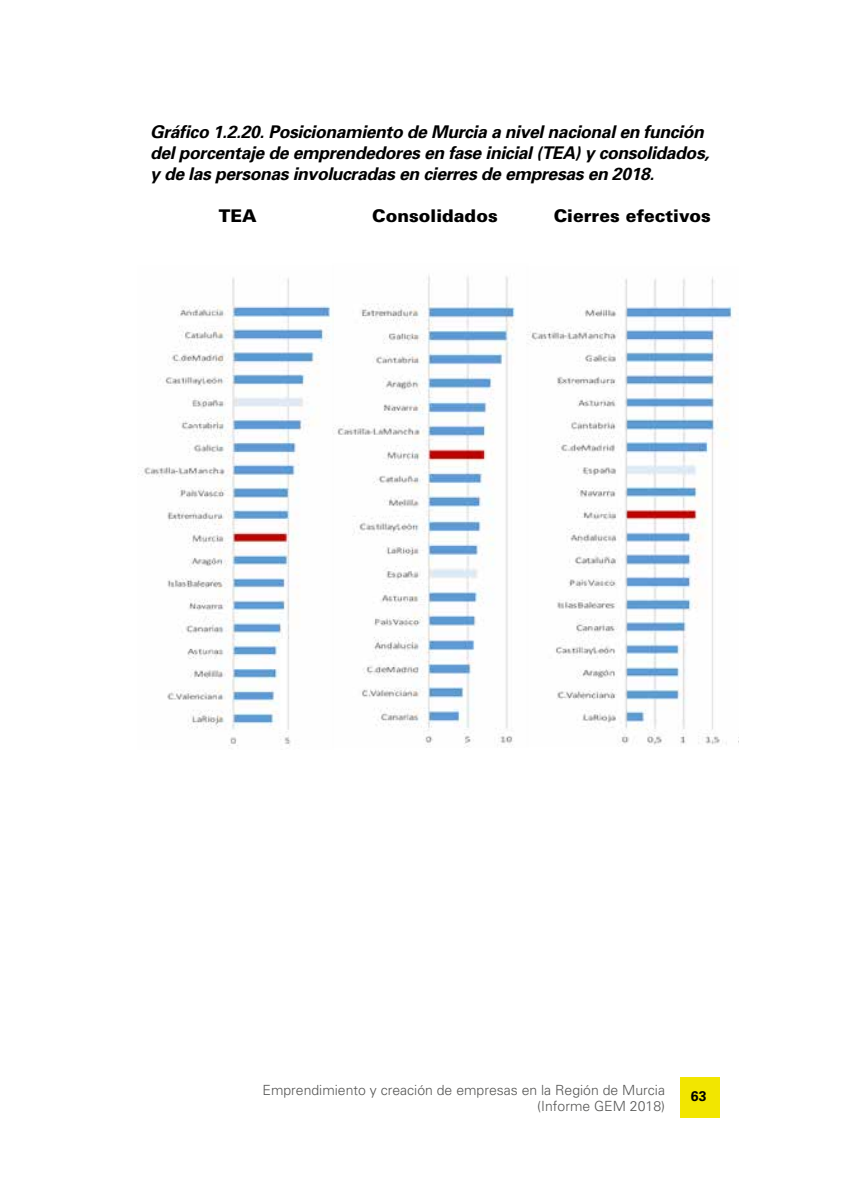
<style>
.page{position:relative;width:844px;height:1191px;background:#fff}
.page>*{position:absolute;margin:0;border:0;box-sizing:border-box;transform-origin:0 0}
.t1{font:italic 700 17.5px/21px "Univers";letter-spacing:-.02em;color:#000}
.t2{font:900 17.5px "Univers LT Std";color:#000}
.t3{font:300 14px/15.8px "Univers";color:#575756;text-align:right}
.t4{font:700 14px "Univers LT Std";color:#000}
</style>
<div class="page">
<div style="left:680px;top:1076px;width:39px;height:41px;background:#f2e600"></div>
<img style="left:141px;top:278px;width:190px;height:468px">
<img style="left:333px;top:275px;width:182px;height:472px">
<img style="left:526px;top:277px;width:207px;height:468px">
<p class="t1" style="left:150px;top:121px;width:560px">Gráfico 1.2.20. Posicionamiento de Murcia a nivel nacional en función del porcentaje de emprendedores en fase inicial (TEA) y consolidados, y de las personas involucradas en cierres de empresas en 2018.</p>
<p class="t2" style="left:219px;top:205px;width:39px">TEA</p>
<p class="t2" style="left:372px;top:205px;width:127px">Consolidados</p>
<p class="t2" style="left:553px;top:205px;width:159px">Cierres efectivos</p>
<p class="t3" style="left:262px;top:1082px;width:404px">Emprendimiento y creación de empresas en la Región de Murcia (Informe GEM 2018)</p>
<p class="t4" style="left:690px;top:1087px;width:17px">63</p>
</div>
